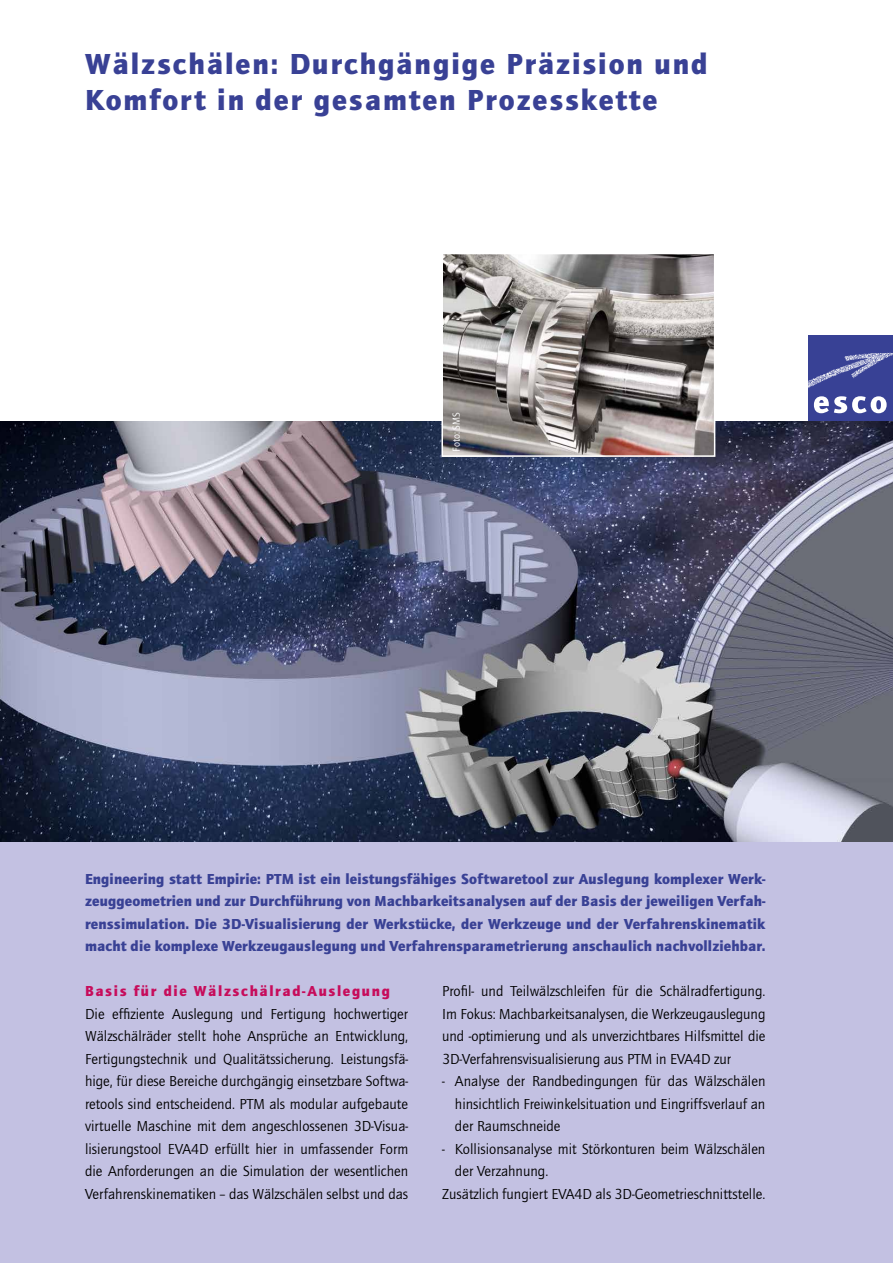
<style>
.page{position:relative;width:893px;height:1263px;background:#fff}
.page>*{position:absolute;margin:0;border:0;box-sizing:border-box;transform-origin:0 0}
.t1{font:900 30px/36px "Quay Itc T";letter-spacing:.065em;color:#394195}
.t2{font:15px/22.5px "Quay Itc T";color:#000;text-align:justify}
.t3{font:900 15px/22.5px "Quay Itc T";letter-spacing:.01em;color:#394195;text-align:justify}
.t4{font:900 15px "Quay Itc T";letter-spacing:.11em;color:#c70c5b}
.t5{font:10.5px "Quay Itc T";color:#fff}
</style>
<div class="page">
<div style="left:0;top:842px;width:893px;height:421px;background:#c3c1e2"></div>
<div style="left:809px;top:335px;width:84px;height:86px;background:#384195"></div>
<svg style="left:814px;top:396px;width:73px;height:17px"></svg>
<img style="left:809px;top:353px;width:84px;height:35px">
<img style="left:0;top:421px;width:893px;height:421px">
<img style="left:444px;top:256px;width:268px;height:198px">
<div style="left:441px;top:253px;width:274px;height:204px;border:2px solid #fff"></div>
<h1 class="t1" style="left:85px;top:46px;width:624px">Wälzschälen: Durchgängige Präzision und<br>Komfort in der gesamten Prozesskette</h1>
<p class="t5" style="left:450px;top:452px;width:41px;rotate:-90deg">Foto: SMS</p>
<p class="t3" style="left:85px;top:867px;width:682px">Engineering statt Empirie: PTM ist ein leistungsfähiges Softwaretool zur Auslegung komplexer Werk&shy;zeuggeometrien und zur Durchführung von Machbarkeitsanalysen auf der Basis der jeweiligen Verfah&shy;renssimulation. Die 3D-Visualisierung der Werkstücke, der Werkzeuge und der Verfahrenskinematik macht die komplexe Werkzeugauslegung und Verfahrensparametrierung anschaulich nachvollziehbar.</p>
<p class="t4" style="left:85px;top:982px;width:306px">Basis für die Wälzschälrad-Auslegung</p>
<p class="t2" style="left:85px;top:1002px;width:325px">Die effiziente Auslegung und Fertigung hochwertiger Wälzschälräder stellt hohe Ansprüche an Entwicklung, Fertigungstechnik und Qualitätssicherung. Leistungsfä&shy;hige, für diese Bereiche durchgängig einsetzbare Softwa&shy;retools sind entscheidend. PTM als modular aufgebaute virtuelle Maschine mit dem angeschlossenen 3D-Visua&shy;lisierungstool EVA4D erfüllt hier in umfassender Form die Anforderungen an die Simulation der wesentlichen Verfahrenskinematiken – das Wälzschälen selbst und das</p>
<p class="t2" style="left:442px;top:980px;width:325px">Profil- und Teilwälzschleifen für die Schälradfertigung.<br>Im Fokus: Machbarkeitsanalysen, die Werkzeugauslegung und -optimierung und als unverzichtbares Hilfsmittel die 3D-Verfahrensvisualisierung aus PTM in EVA4D zur</p>
<p class="t2" style="left:455px;top:1070px;width:312px;text-indent:-13px">- Analyse der Randbedingungen für das Wälzschälen hinsichtlich Freiwinkelsituation und Eingriffsverlauf an der Raumschneide</p>
<p class="t2" style="left:442px;top:1137px;width:325px">- Kollisionsanalyse mit Störkonturen beim Wälzschälen</p>
<p class="t2" style="left:455px;top:1160px;width:95px">der Verzahnung.</p>
<p class="t2" style="left:442px;top:1182px;width:325px">Zusätzlich fungiert EVA4D als 3D-Geometrieschnittstelle.</p>
</div>
